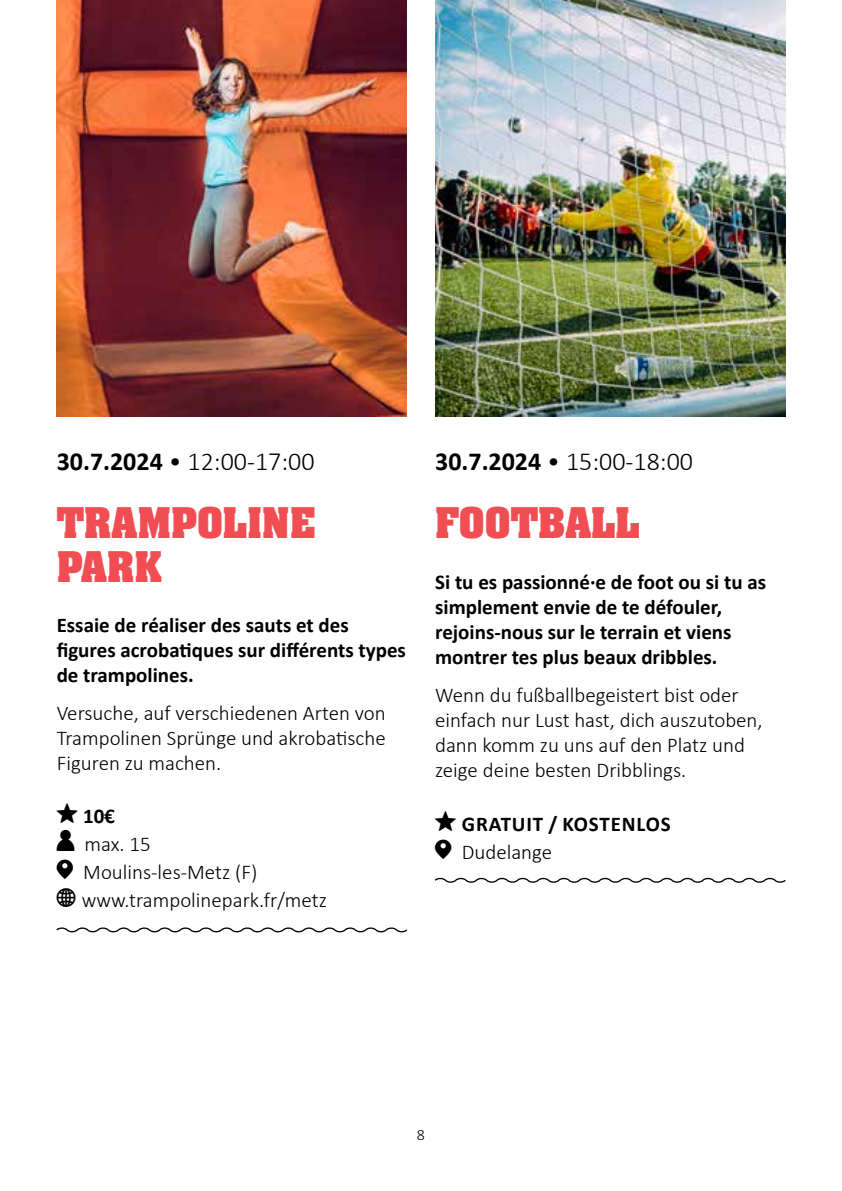
<style>
.page{position:relative;width:842px;height:1191px;background:#fff}
.page>*{position:absolute;margin:0;border:0;box-sizing:border-box;transform-origin:0 0}
.t1{font:700 36px/43.2px "Aachen Std";color:#f04e53}
.t2{font:300 26px "Calibri";color:#000}
.t3{font:300 21px/25.2px "Calibri";color:#000}
.t4{font:700 21px/25.2px "Calibri";color:#000}
.t5{font:700 21px/28px "Calibri";letter-spacing:.04em;color:#000}
.t6{font:300 16px "Calibri";color:#000}
.s1{font-weight:700}
.s2{font-family:"Icons South St";font-weight:400;font-size:18px}
.s3{font-family:"Icons South St";font-weight:400;font-size:16px}
.s4{font-weight:300}
</style>
<div class="page">
<svg style="left:56px;top:927px;width:352px;height:6px"></svg>
<svg style="left:434px;top:877px;width:352px;height:6px"></svg>
<img style="left:57px;top:0;width:350px;height:416px">
<img style="left:435px;top:0;width:350px;height:416px">
<p class="t2" style="left:57px;top:445px;width:259px"><span class="s1">30.7.2024</span> • 12:00-17:00</p>
<h1 class="t1" style="left:57px;top:502px;width:260px">TRAMPOLINE<br>PARK</h1>
<p class="t4" style="left:57px;top:612px;width:351px">Essaie de réaliser des sauts et des figures acrobatiques sur différents types de trampolines.</p>
<p class="t3" style="left:57px;top:700px;width:331px;text-align:justify">Versuche, auf verschiedenen Arten von Trampolinen Sprünge und akrobatische Figuren zu machen.</p>
<p class="t3" style="left:57px;top:802px;width:272px;line-height:28px"><span class="s2">W</span> <span class="s1">10€<br></span><span class="s2">C</span> max. 15<br><span class="s2">j</span> Moulins-les-Metz (F)<br><span class="s3">R</span> www.trampolinepark.fr/metz</p>
<p class="t2" style="left:435px;top:445px;width:259px"><span class="s1">30.7.2024</span> • 15:00-18:00</p>
<h1 class="t1" style="left:435px;top:502px;width:207px">FOOTBALL</h1>
<p class="t4" style="left:435px;top:569px;width:332px">Si tu es passionné·e de foot ou si tu as simplement envie de te défouler, rejoins-nous sur le terrain et viens montrer tes plus beaux dribbles.</p>
<p class="t3" style="left:435px;top:682px;width:329px">Wenn du fußballbegeistert bist oder einfach nur Lust hast, dich auszutoben, dann komm zu uns auf den Platz und zeige deine besten Dribblings.</p>
<p class="t5" style="left:435px;top:809px;width:237px"><span class="s2">W</span> GRATUIT / KOSTENLOS <span class="s2">j</span> <span class="s4">Dudelange</span></p>
<p class="t6" style="left:417px;top:1125px;width:10px">8</p>
</div>
